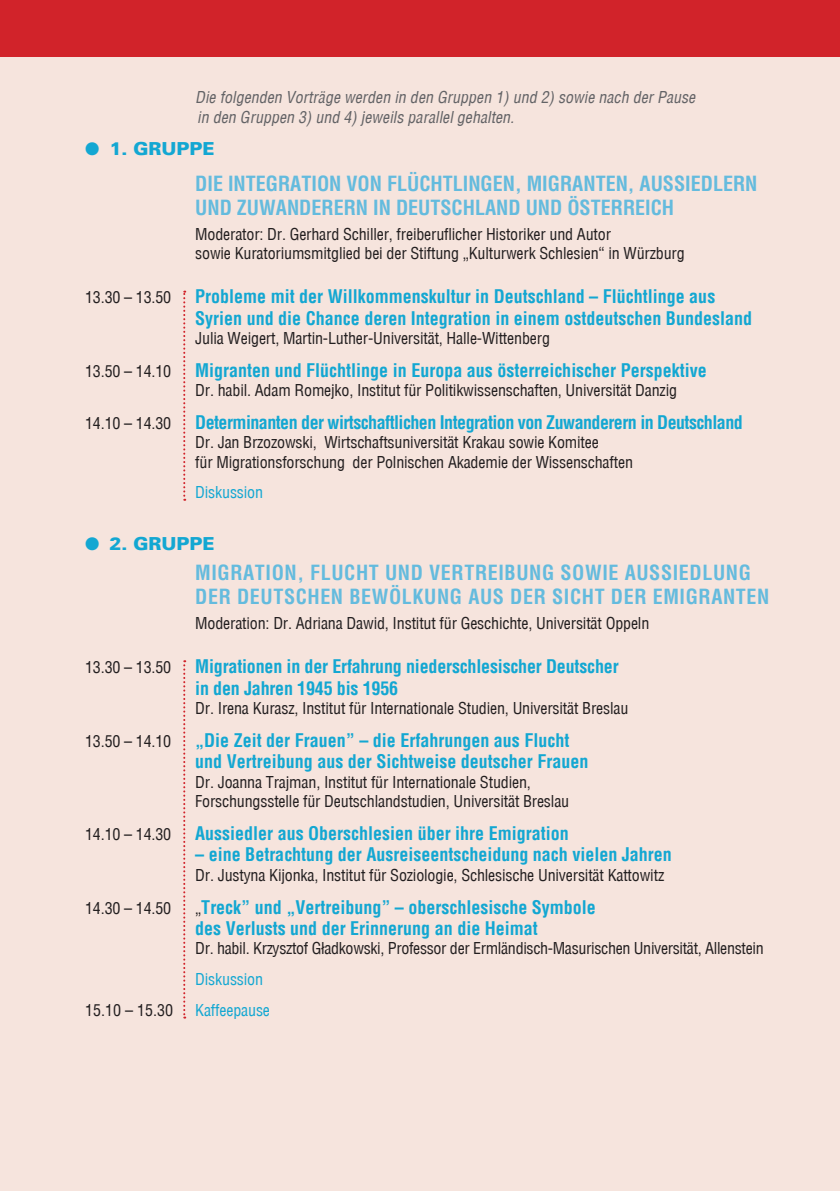
<style>
.page{position:relative;width:840px;height:1191px;background:#fff}
.page>*{position:absolute;margin:0;border:0;box-sizing:border-box;transform-origin:0 0}
.t1{font:700 20px/24px "Switzerland Condensed";color:#64bbde}
.t2{font:700 20px/24px "Switzerland Condensed";letter-spacing:.03em;color:#64bbde}
.t3{font:700 18px/21.6px "Switzerland Condensed";color:#13a7d2}
.t4{font:700 18px "Switzerland Condensed";letter-spacing:-.03em;color:#13a7d2}
.t5{font:18px "USA Black";color:#13a7d2}
.t6{font:16px/19.2px "Switzerland Condensed";letter-spacing:-.01em;color:#231f20}
.t7{font:italic 16px/19.2px "Switzerland Condensed";color:#636366}
.t8{font:16px "Switzerland Condensed";letter-spacing:-.01em;color:#13a7d2}
.s1{font-family:"Dixieland Normal"}
.s2{font-weight:400;font-size:16px;color:#231f20}
</style>
<div class="page">
<div style="left:0;top:0;width:839px;height:1191px;background:#f6e4dd"></div>
<div style="left:0;top:0;width:839px;height:57px;background:#d1232a"></div>
<svg style="left:183px;top:291px;width:2px;height:210px"></svg>
<svg style="left:183px;top:660px;width:2px;height:358px"></svg>
<p class="t7" style="left:195px;top:88px;width:501px">Die folgenden Vorträge werden in den Gruppen 1) und 2) sowie nach der Pause in den Gruppen 3) und 4) jeweils parallel gehalten.</p>
<p class="t5" style="left:85px;top:138px;width:78px"><span class="s1">l</span> 1. GRUPP</p>
<p class="t5" style="left:202px;top:138px;width:14px">E</p>
<p class="t1" style="left:195px;top:171px;width:563px">Die Integration von Flüchtlingen, Migranten, Aussiedlern und ZuwandererN in Deutschland und Österreich</p>
<p class="t6" style="left:195px;top:224px;width:490px">Moderator: Dr. Gerhard Schiller, freiberuflicher Historiker und Autor<br>sowie Kuratoriumsmitglied bei der Stiftung „Kulturwerk Schlesien“ in Würzburg</p>
<p class="t6" style="left:85px;top:288px;width:88px">13.30 – 13.50</p>
<p class="t3" style="left:195px;top:286px;width:558px">Probleme mit der Willkommenskultur in Deutschland – Flüchtlinge aus<br>Syrien und die Chance deren Integration in einem ostdeutschen Bundesland</p>
<p class="t6" style="left:195px;top:328px;width:356px">Julia Weigert, Martin-Luther-Universität, Halle-Wittenberg</p>
<p class="t6" style="left:85px;top:361px;width:88px">13.50 – 14.10</p>
<p class="t3" style="left:195px;top:359px;width:512px">Migranten und Flüchtlinge in Europa aus österreichischer Perspektive</p>
<p class="t6" style="left:195px;top:381px;width:483px">Dr. habil. Adam Romejko, Institut für Politikwissenschaften, Universität Danzig</p>
<p class="t6" style="left:85px;top:414px;width:88px">14.10 – 14.30</p>
<p class="t4" style="left:195px;top:412px;width:548px">Determinanten der wirtschaftlichen Integration von Zuwanderern in Deutschland</p>
<p class="t6" style="left:195px;top:433px;width:439px">Dr. Jan Brzozowski, Wirtschaftsuniversität Krakau sowie Komitee<br>für Migrationsforschung der Polnischen Akademie der Wissenschaften</p>
<p class="t8" style="left:195px;top:483px;width:69px">Diskussion</p>
<p class="t5" style="left:85px;top:533px;width:78px"><span class="s1">l</span> 2. GRUPP</p>
<p class="t5" style="left:202px;top:533px;width:14px">E</p>
<p class="t2" style="left:195px;top:560px;width:554px">Migration, Flucht und Vertreibung sowie Aussiedlung der deutschen Bewölkung aus DER</p>
<p class="t2" style="left:552px;top:584px;width:218px">Sicht der Emigranten</p>
<p class="t6" style="left:195px;top:613px;width:455px">Moderation: Dr. Adriana Dawid, Institut für Geschichte, Universität Oppeln</p>
<p class="t6" style="left:85px;top:657px;width:88px">13.30 – 13.50</p>
<p class="t3" style="left:195px;top:655px;width:424px">Migrationen in der Erfahrung niederschlesischer Deutscher in den Jahren 1945 bis 1956</p>
<p class="t6" style="left:195px;top:698px;width:434px">Dr. Irena Kurasz, Institut für Internationale Studien, Universität Breslau</p>
<p class="t6" style="left:85px;top:731px;width:88px">13.50 – 14.10</p>
<p class="t3" style="left:195px;top:729px;width:394px">„Die Zeit der Frauen” – die Erfahrungen aus Flucht und Vertreibung aus der Sichtweise deutscher Frauen</p>
<p class="t6" style="left:195px;top:772px;width:375px">Dr. Joanna Trajman, Institut für Internationale Studien,<br>Forschungsstelle für Deutschlandstudien, Universität Breslau</p>
<p class="t3" style="left:85px;top:822px;width:485px"><span class="s2">14.10 – 14.30</span> Aussiedler aus Oberschlesien über ihre Emigration</p>
<p class="t3" style="left:195px;top:844px;width:478px">– eine Betrachtung der Ausreiseentscheidung nach vielen Jahren</p>
<p class="t6" style="left:195px;top:865px;width:470px">Dr. Justyna Kijonka, Institut für Soziologie, Schlesische Universität Kattowitz</p>
<p class="t6" style="left:85px;top:898px;width:88px">14.30 – 14.50</p>
<p class="t3" style="left:195px;top:896px;width:402px"><span class="s2">„</span>Treck” und „Vertreibung” – oberschlesische Symbole des Verlusts und der Erinnerung an die Heimat</p>
<p class="t6" style="left:195px;top:939px;width:569px">Dr. habil. Krzysztof Gładkowski, Professor der Ermländisch-Masurischen Universität, Allenstein</p>
<p class="t8" style="left:195px;top:969px;width:69px">Diskussion</p>
<p class="t6" style="left:85px;top:1000px;width:89px">15.10 – 15.30</p>
<p class="t8" style="left:195px;top:1000px;width:76px">Kaffeepause</p>
</div>
